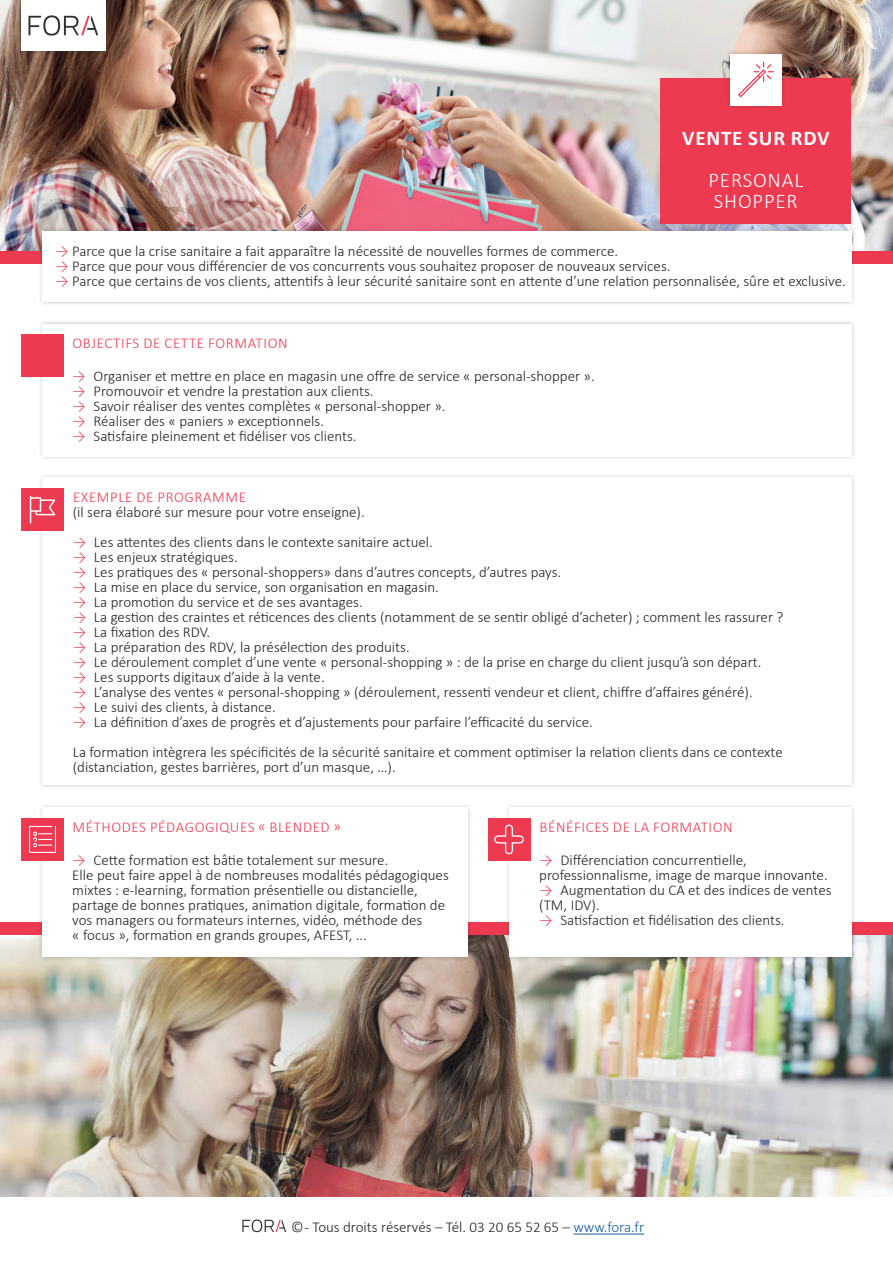
<style>
.page{position:relative;width:893px;height:1263px;background:#fff}
.page>*{position:absolute;margin:0;border:0;box-sizing:border-box;transform-origin:0 0}
.t1{font:300 21px/21px "Calibri";letter-spacing:.04em;color:#fff}
.t2{font:700 21px "Calibri";letter-spacing:.04em;color:#fff}
.t3{font:300 15px/15px "Calibri";color:#231f20}
.t4{font:300 15px "Calibri";letter-spacing:.04em;color:#ee3a51}
.s1{color:#ee3a51}
.s2{color:#175d9e}
</style>
<div class="page">
<img style="left:0;top:0;width:893px;height:252px">
<div style="left:0;top:252px;width:893px;height:12px;background:#ee3a51"></div>
<hr style="left:573px;top:1234px;width:71px;height:1px;background:#175d9e">
<div style="left:661px;top:78px;width:190px;height:146px;background:#ee3a51"></div>
<div style="left:726px;top:49px;width:60px;height:61px;background:#231f20;opacity:.25"></div>
<div style="left:730px;top:54px;width:51px;height:51px;background:#fff"></div>
<svg style="left:738px;top:62px;width:36px;height:35px"></svg>
<div style="left:17px;top:0;width:93px;height:56px;background:#231f20;opacity:.25"></div>
<div style="left:21px;top:0;width:84px;height:51px;background:#fff"></div>
<svg style="left:28px;top:15px;width:70px;height:21px"></svg>
<svg style="left:242px;top:1219px;width:44px;height:13px"></svg>
<img style="left:0;top:935px;width:893px;height:261px">
<div style="left:0;top:923px;width:893px;height:12px;background:#ee3a51"></div>
<div style="left:38px;top:227px;width:818px;height:79px;background:#231f20;opacity:.25"></div>
<div style="left:43px;top:232px;width:808px;height:70px;background:#fff"></div>
<div style="left:38px;top:319px;width:818px;height:142px;background:#231f20;opacity:.25"></div>
<div style="left:43px;top:324px;width:808px;height:132px;background:#fff"></div>
<div style="left:21px;top:335px;width:43px;height:42px;background:#ee3a51"></div>
<div style="left:38px;top:803px;width:435px;height:158px;background:#231f20;opacity:.25"></div>
<div style="left:43px;top:808px;width:425px;height:149px;background:#fff"></div>
<div style="left:505px;top:803px;width:351px;height:158px;background:#231f20;opacity:.25"></div>
<div style="left:509px;top:808px;width:342px;height:149px;background:#fff"></div>
<div style="left:21px;top:818px;width:43px;height:43px;background:#ee3a51"></div>
<div style="left:488px;top:818px;width:42px;height:43px;background:#ee3a51"></div>
<svg style="left:29px;top:826px;width:27px;height:27px"></svg>
<svg style="left:494px;top:824px;width:30px;height:30px"></svg>
<div style="left:38px;top:473px;width:818px;height:316px;background:#231f20;opacity:.25"></div>
<div style="left:43px;top:477px;width:809px;height:308px;background:#fff"></div>
<div style="left:21px;top:488px;width:43px;height:43px;background:#ee3a51"></div>
<svg style="left:30px;top:496px;width:25px;height:27px"></svg>
<h1 class="t2" style="left:682px;top:123px;width:149px">VENTE SUR RDV</h1>
<h1 class="t1" style="left:708px;top:169px;width:96px">PERSONAL<br>SHOPPER</h1>
<p class="t3" style="left:55px;top:243px;width:564px"><span class="s1">→</span> Parce que la crise sanitaire a fait apparaître la nécessité de nouvelles formes de commerce.</p>
<p class="t3" style="left:55px;top:258px;width:617px"><span class="s1">→</span> Parce que pour vous différencier de vos concurrents vous souhaitez proposer de nouveaux services.</p>
<p class="t3" style="left:55px;top:273px;width:792px"><span class="s1">→</span> Parce que certains de vos clients, attentifs à leur sécurité sanitaire sont en attente d’une relation personnalisée, sûre et exclusive.</p>
<p class="t4" style="left:73px;top:334px;width:217px">OBJECTIFS DE CETTE FORMATION</p>
<p class="t3" style="left:72px;top:368px;width:524px"><span class="s1">→</span> Organiser et mettre en place en magasin une offre de service « personal-shopper ».</p>
<p class="t3" style="left:72px;top:383px;width:303px"><span class="s1">→</span> Promouvoir et vendre la prestation aux clients.</p>
<p class="t3" style="left:72px;top:398px;width:375px"><span class="s1">→</span> Savoir réaliser des ventes complètes « personal-shopper ».</p>
<p class="t3" style="left:72px;top:413px;width:253px"><span class="s1">→</span> Réaliser des « paniers » exceptionnels.</p>
<p class="t3" style="left:72px;top:428px;width:286px"><span class="s1">→</span> Satisfaire pleinement et fidéliser vos clients.</p>
<p class="t4" style="left:73px;top:487px;width:175px">EXEMPLE DE PROGRAMME</p>
<p class="t3" style="left:73px;top:504px;width:294px">(il sera élaboré sur mesure pour votre enseigne).</p>
<p class="t3" style="left:73px;top:534px;width:362px"><span class="s1">→</span> Les attentes des clients dans le contexte sanitaire actuel.</p>
<p class="t3" style="left:73px;top:549px;width:167px"><span class="s1">→</span> Les enjeux stratégiques.</p>
<p class="t3" style="left:73px;top:564px;width:490px"><span class="s1">→</span> Les pratiques des « personal-shoppers» dans d’autres concepts, d’autres pays.</p>
<p class="t3" style="left:73px;top:579px;width:368px"><span class="s1">→</span> La mise en place du service, son organisation en magasin.</p>
<p class="t3" style="left:73px;top:594px;width:292px"><span class="s1">→</span> La promotion du service et de ses avantages.</p>
<p class="t3" style="left:73px;top:609px;width:712px"><span class="s1">→</span> La gestion des craintes et réticences des clients (notamment de se sentir obligé d’acheter) ; comment les rassurer ?</p>
<p class="t3" style="left:73px;top:624px;width:139px"><span class="s1">→</span> La fixation des RDV.</p>
<p class="t3" style="left:73px;top:639px;width:338px"><span class="s1">→</span> La préparation des RDV, la présélection des produits.</p>
<p class="t3" style="left:73px;top:654px;width:690px"><span class="s1">→</span> Le déroulement complet d’une vente « personal-shopping » : de la prise en charge du client jusqu’à son départ.</p>
<p class="t3" style="left:73px;top:669px;width:253px"><span class="s1">→</span> Les supports digitaux d’aide à la vente.</p>
<p class="t3" style="left:73px;top:684px;width:681px"><span class="s1">→</span> L’analyse des ventes « personal-shopping » (déroulement, ressenti vendeur et client, chiffre d’affaires généré).</p>
<p class="t3" style="left:73px;top:699px;width:205px"><span class="s1">→</span> Le suivi des clients, à distance.</p>
<p class="t3" style="left:73px;top:706px;width:712px;line-height:30px"><span class="s1">→</span> La définition d’axes de progrès et d’ajustements pour parfaire l’efficacité du service.<br>La formation intègrera les spécificités de la sécurité sanitaire et comment optimiser la relation clients dans ce contexte</p>
<p class="t3" style="left:73px;top:759px;width:324px">(distanciation, gestes barrières, port d’un masque, …).</p>
<p class="t4" style="left:73px;top:817px;width:270px">MÉTHODES PÉDAGOGIQUES « BLENDED »</p>
<p class="t3" style="left:72px;top:852px;width:378px"><span class="s1">→</span> Cette formation est bâtie totalement sur mesure.<br>Elle peut faire appel à de nombreuses modalités pédagogiques mixtes : e-learning, formation présentielle ou distancielle, partage de bonnes pratiques, animation digitale, formation de vos managers ou formateurs internes, vidéo, méthode des<br>« focus », formation en grands groupes, AFEST, ...</p>
<p class="t4" style="left:539px;top:817px;width:195px">BÉNÉFICES DE LA FORMATION</p>
<p class="t3" style="left:539px;top:852px;width:290px"><span class="s1">→</span> Différenciation concurrentielle, professionnalisme, image de marque innovante.</p>
<p class="t3" style="left:539px;top:882px;width:294px"><span class="s1">→</span> Augmentation du CA et des indices de ventes (TM, IDV).</p>
<p class="t3" style="left:539px;top:912px;width:247px"><span class="s1">→</span> Satisfaction et fidélisation des clients.</p>
<p class="t3" style="left:291px;top:1219px;width:354px">© - Tous droits réservés – Tél. 03 20 65 52 65 – <span class="s2">www.fora.fr</span></p>
</div>
